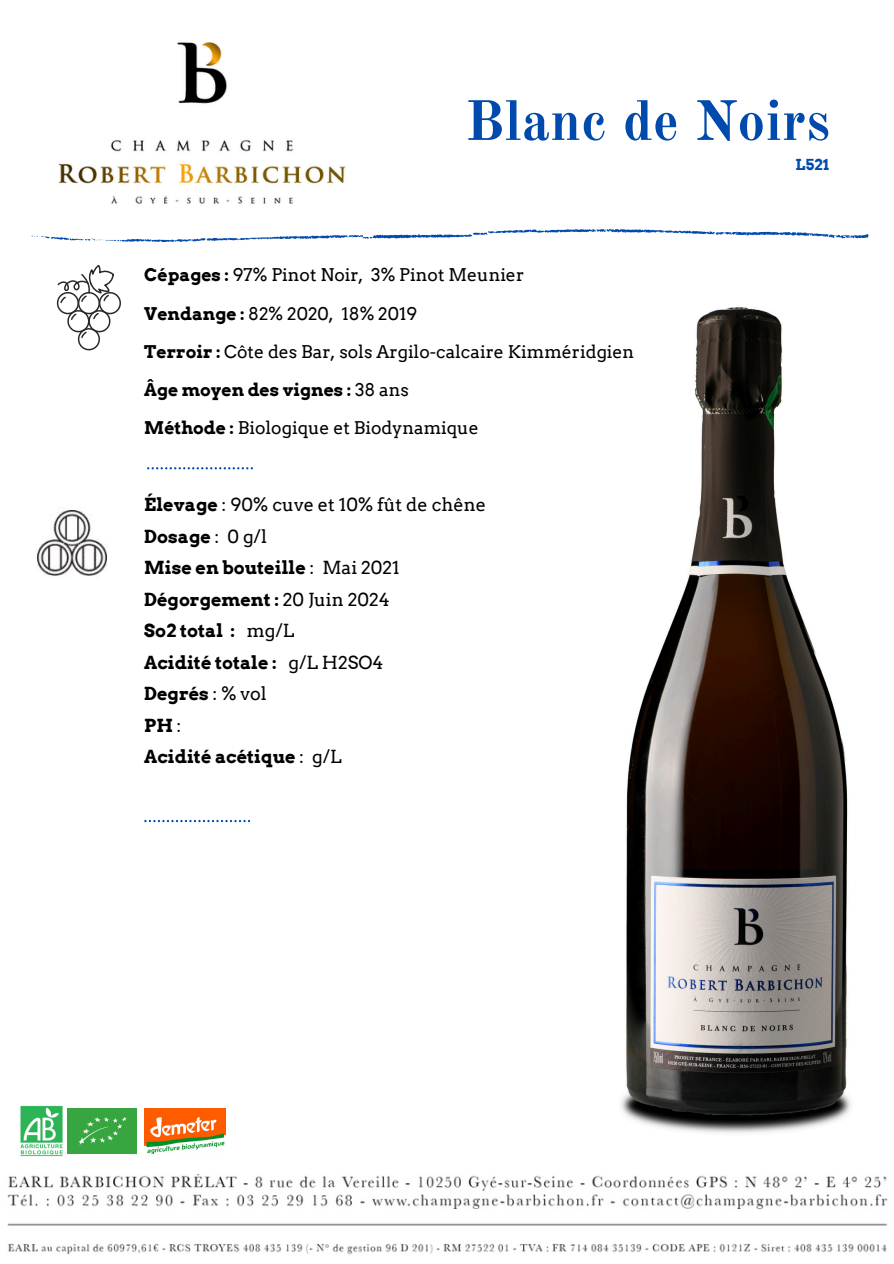
<style>
.page{position:relative;width:894px;height:1264px;background:#fff}
.page>*{position:absolute;margin:0;border:0;box-sizing:border-box;transform-origin:0 0}
.t1{font:700 55.65px "Old Standard";color:#004aad}
.t2{font:700 18px "Arvo";color:#000}
.t3{font:18px "Arvo";color:#000}
.t4{font:17.55px "Arvo";color:#000}
.t5{font:700 17.55px "Arvo";color:#000}
.t6{font:700 15.15px "Arvo";color:#004aad}
.s1{font-weight:700}
.s2{font-weight:400}
</style>
<div class="page">
<img style="left:7px;top:1174px;width:881px;height:81px">
<svg style="left:57px;top:265px;width:64px;height:85px"></svg>
<img style="left:20px;top:1105px;width:48px;height:52px">
<img style="left:144px;top:1108px;width:81px;height:45px">
<img style="left:68px;top:1108px;width:68px;height:45px">
<img style="left:58px;top:42px;width:288px;height:162px">
<svg style="left:31px;top:229px;width:837px;height:13px"></svg>
<svg style="left:144px;top:820px;width:106px;height:2px"></svg>
<svg style="left:147px;top:467px;width:106px;height:2px"></svg>
<img style="left:37px;top:510px;width:71px;height:66px">
<img style="left:621px;top:307px;width:230px;height:826px">
<p class="t1" style="left:465px;top:87px;width:366px">Blanc de Noirs</p>
<h3 class="t4" style="left:144px;top:264px;width:381px"><span class="s1">Cépages :</span> 97% Pinot Noir, 3% Pinot Meunier</h3>
<h3 class="t4" style="left:144px;top:303px;width:274px"><span class="s1">Vendange :</span> 82% 2020, 18% 2019</h3>
<h3 class="t4" style="left:144px;top:341px;width:491px"><span class="s1">Terroir :</span> Côte des Bar, sols Argilo-calcaire Kimméridgien</h3>
<h3 class="t5" style="left:144px;top:379px;width:266px">Âge moyen des vignes : <span class="s2">38 ans</span></h3>
<h3 class="t4" style="left:144px;top:417px;width:336px"><span class="s1">Méthode :</span> Biologique et Biodynamique</h3>
<p class="t3" style="left:144px;top:494px;width:343px"><span class="s1">Élevage</span> : 90% cuve et 10% fût de chêne</p>
<h3 class="t2" style="left:144px;top:525px;width:124px">Dosage <span class="s2">: 0 g/l</span></h3>
<h3 class="t2" style="left:144px;top:557px;width:257px">Mise en bouteille <span class="s2">: Mai 2021</span></h3>
<h3 class="t2" style="left:144px;top:588px;width:247px">Dégorgement : <span class="s2">20 Juin 2024</span></h3>
<h3 class="t2" style="left:144px;top:620px;width:151px">So2 total : <span class="s2">mg/L</span></h3>
<h3 class="t2" style="left:144px;top:651px;width:240px">Acidité totale : <span class="s2">g/L H2SO4</span></h3>
<h3 class="t2" style="left:144px;top:683px;width:124px">Degrés <span class="s2">: % vol</span></h3>
<h3 class="t2" style="left:144px;top:714px;width:39px">PH <span class="s2">:</span></h3>
<h2 class="t2" style="left:144px;top:746px;width:199px">Acidité acétique <span class="s2">: g/L</span></h2>
<h3 class="t6" style="left:795px;top:155px;width:35px">L521</h3>
</div>
